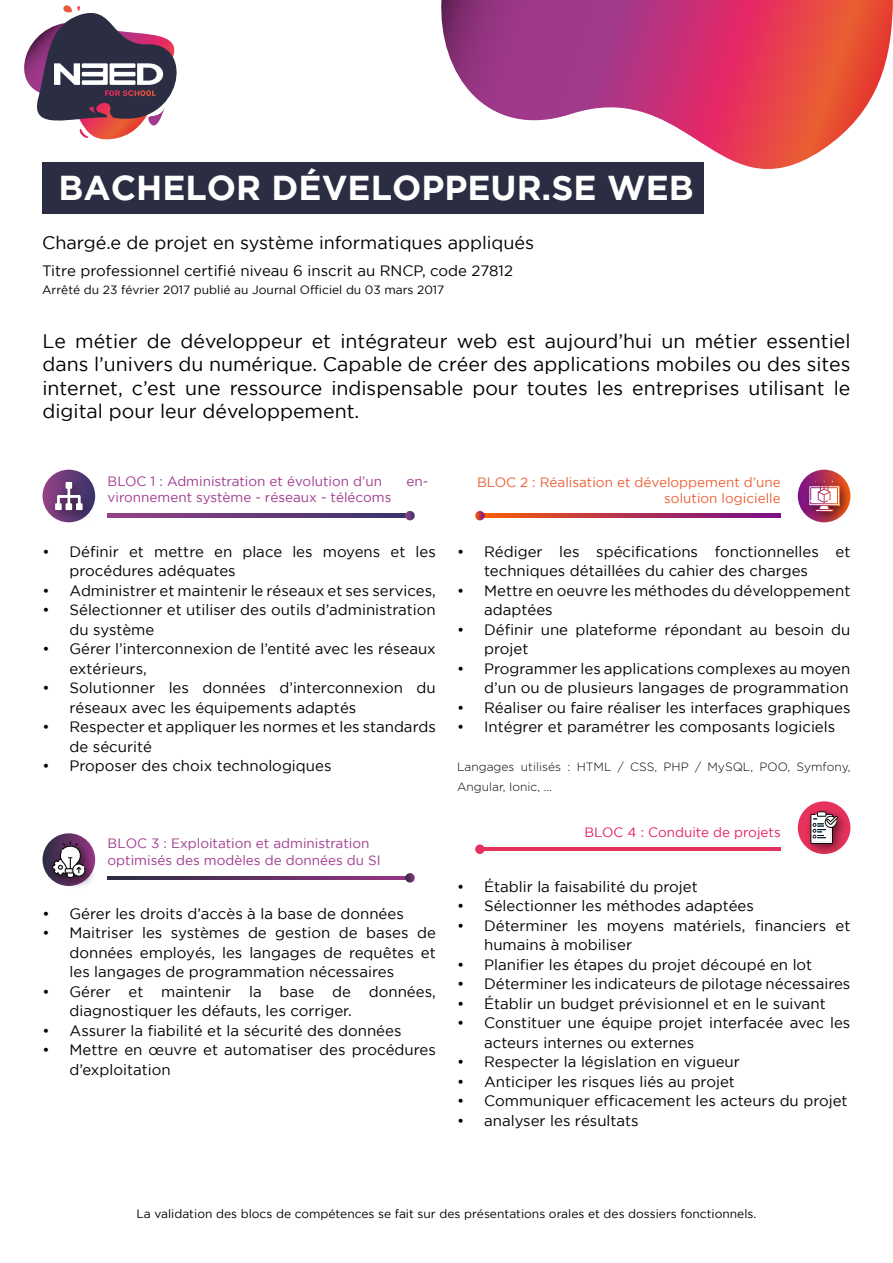
<style>
.page{position:relative;width:893px;height:1263px;background:#fff}
.page>*{position:absolute;margin:0;border:0;box-sizing:border-box;transform-origin:0 0}
.t1{font:700 34.5px "Gotham";color:#fff}
.t2{font:19.5px/23.4px "Gotham";color:#000;text-align:justify}
.t3{font:18px "Gotham";color:#000}
.t4{font:15px/19.5px "Gotham";color:#000}
.t5{font:13.5px/16.2px "Gotham";color:#a1398f}
.t6{font:13.5px/16.2px "Gotham";color:#ea6035;text-align:right}
.t7{font:13.5px "Gotham";color:#e71f67}
.t8{font:12px "Gotham";color:#000}
.t9{font:300 12px/19.5px "Gotham";color:#000}
</style>
<div class="page">
<div style="left:43px;top:162px;width:661px;height:52px;background:#2b2d42"></div>
<div style="left:798px;top:801px;width:52px;height:53px;background:#e7325d;border-radius:50%"></div>
<hr style="left:479px;top:847px;width:301px;height:4px;background:#e7325d">
<div style="left:475px;top:844px;width:10px;height:10px;background:#e7325d;border-radius:50%"></div>
<div style="left:804px;top:805px;width:45px;height:51px;background:#000;opacity:.5"></div>
<svg style="left:810px;top:811px;width:28px;height:33px"></svg>
<svg style="left:43px;top:470px;width:52px;height:52px"></svg>
<svg style="left:108px;top:514px;width:297px;height:3px"></svg>
<svg style="left:405px;top:511px;width:10px;height:9px"></svg>
<div style="left:49px;top:476px;width:45px;height:46px;background:#000;opacity:.5"></div>
<svg style="left:55px;top:482px;width:28px;height:28px"></svg>
<svg style="left:798px;top:470px;width:52px;height:52px"></svg>
<svg style="left:485px;top:514px;width:295px;height:3px"></svg>
<svg style="left:475px;top:511px;width:10px;height:9px"></svg>
<div style="left:802px;top:475px;width:50px;height:49px;background:#000;opacity:.5"></div>
<svg style="left:808px;top:480px;width:32px;height:32px"></svg>
<svg style="left:43px;top:833px;width:52px;height:53px"></svg>
<svg style="left:108px;top:876px;width:297px;height:4px"></svg>
<svg style="left:405px;top:873px;width:10px;height:9px"></svg>
<div style="left:47px;top:837px;width:50px;height:53px;background:#000;opacity:.5"></div>
<svg style="left:52px;top:841px;width:34px;height:37px"></svg>
<svg style="left:441px;top:0;width:452px;height:169px"></svg>
<svg style="left:24px;top:5px;width:153px;height:135px"></svg>
<h1 class="t1" style="left:59px;top:167px;width:637px">BACHELOR DÉVELOPPEUR.SE WEB</h1>
<p class="t3" style="left:42px;top:233px;width:494px">Chargé.e de projet en système informatiques appliqués</p>
<p class="t4" style="left:42px;top:260px;width:472px">Titre professionnel certifié niveau 6 inscrit au RNCP, code 27812</p>
<p class="t8" style="left:42px;top:283px;width:404px">Arrêté du 23 février 2017 publié au Journal Officiel du 03 mars 2017</p>
<p class="t2" style="left:43px;top:329px;width:809px">Le métier de développeur et intégrateur web est aujourd’hui un métier essentiel dans l’univers du numérique. Capable de créer des applications mobiles ou des sites internet, c’est une ressource indispensable pour toutes les entreprises utilisant le digital pour leur développement.</p>
<p class="t5" style="left:108px;top:473px;width:276px">BLOC 1 : Administration et évolution d’un</p>
<p class="t5" style="left:406px;top:473px;width:23px">en-</p>
<p class="t5" style="left:108px;top:489px;width:285px">vironnement système - réseaux - télécoms</p>
<p class="t4" style="left:70px;top:541px;width:368px;text-indent:-27px">• Définir et mettre en place les moyens et les procédures adéquates</p>
<p class="t4" style="left:43px;top:580px;width:395px">• Administrer et maintenir le réseaux et ses services,</p>
<p class="t4" style="left:70px;top:600px;width:368px;text-indent:-27px">• Sélectionner et utiliser des outils d’administration du système</p>
<p class="t4" style="left:70px;top:639px;width:368px;text-indent:-27px">• Gérer l’interconnexion de l’entité avec les réseaux extérieurs,</p>
<p class="t4" style="left:70px;top:678px;width:368px;text-indent:-27px">• Solutionner les données d’interconnexion du réseaux avec les équipements adaptés</p>
<p class="t4" style="left:70px;top:717px;width:368px;text-indent:-27px">• Respecter et appliquer les normes et les standards de sécurité</p>
<p class="t4" style="left:43px;top:756px;width:290px">• Proposer des choix technologiques</p>
<p class="t5" style="left:108px;top:835px;width:275px">BLOC 3 : Exploitation et administration optimisés des modèles de données du SI</p>
<p class="t4" style="left:43px;top:903px;width:363px">• Gérer les droits d’accès à la base de données</p>
<p class="t4" style="left:70px;top:923px;width:368px;text-align:justify;text-indent:-27px">• Maitriser les systèmes de gestion de bases de données employés, les langages de requêtes et les langages de programmation nécessaires</p>
<p class="t4" style="left:70px;top:981px;width:368px;text-indent:-27px">• Gérer et maintenir la base de données, diagnostiquer les défauts, les corriger.</p>
<p class="t4" style="left:43px;top:1020px;width:360px">• Assurer la fiabilité et la sécurité des données</p>
<p class="t4" style="left:70px;top:1040px;width:368px;text-indent:-27px">• Mettre en œuvre et automatiser des procédures d’exploitation</p>
<p class="t6" style="left:477px;top:474px;width:305px">BLOC 2 : Réalisation et développement d’une solution logicielle</p>
<p class="t4" style="left:484px;top:541px;width:368px;text-indent:-27px">• Rédiger les spécifications fonctionnelles et techniques détaillées du cahier des charges</p>
<p class="t4" style="left:484px;top:580px;width:368px;text-indent:-27px">• Mettre en oeuvre les méthodes du développement adaptées</p>
<p class="t4" style="left:484px;top:619px;width:368px;text-indent:-27px">• Définir une plateforme répondant au besoin du projet</p>
<p class="t4" style="left:457px;top:658px;width:395px;text-align:right">• Programmer les applications complexes au moyen d’un ou de plusieurs langages de programmation</p>
<p class="t4" style="left:457px;top:697px;width:395px">• Réaliser ou faire réaliser les interfaces graphiques</p>
<p class="t4" style="left:457px;top:717px;width:380px">• Intégrer et paramétrer les composants logiciels</p>
<p class="t9" style="left:457px;top:757px;width:395px">Langages utilisés : HTML / CSS, PHP / MySQL, POO, Symfony,<br>Angular, Ionic, ...</p>
<p class="t7" style="left:584px;top:824px;width:198px">BLOC 4 : Conduite de projets</p>
<p class="t4" style="left:457px;top:876px;width:242px">• Établir la faisabilité du projet</p>
<p class="t4" style="left:457px;top:896px;width:298px">• Sélectionner les méthodes adaptées</p>
<p class="t4" style="left:484px;top:915px;width:368px;text-indent:-27px">• Déterminer les moyens matériels, financiers et humains à mobiliser</p>
<p class="t4" style="left:457px;top:954px;width:357px">• Planifier les étapes du projet découpé en lot</p>
<p class="t4" style="left:457px;top:974px;width:395px">• Déterminer les indicateurs de pilotage nécessaires</p>
<p class="t4" style="left:457px;top:993px;width:370px">• Établir un budget prévisionnel et en le suivant</p>
<p class="t4" style="left:484px;top:1013px;width:368px;text-indent:-27px">• Constituer une équipe projet interfacée avec les acteurs internes ou externes</p>
<p class="t4" style="left:457px;top:1052px;width:284px">• Respecter la législation en vigueur</p>
<p class="t4" style="left:457px;top:1071px;width:279px">• Anticiper les risques liés au projet</p>
<p class="t4" style="left:457px;top:1091px;width:392px">• Communiquer efficacement les acteurs du projet</p>
<p class="t4" style="left:457px;top:1110px;width:183px">• analyser les résultats</p>
<p class="t8" style="left:136px;top:1207px;width:621px">La validation des blocs de compétences se fait sur des présentations orales et des dossiers fonctionnels.</p>
</div>
